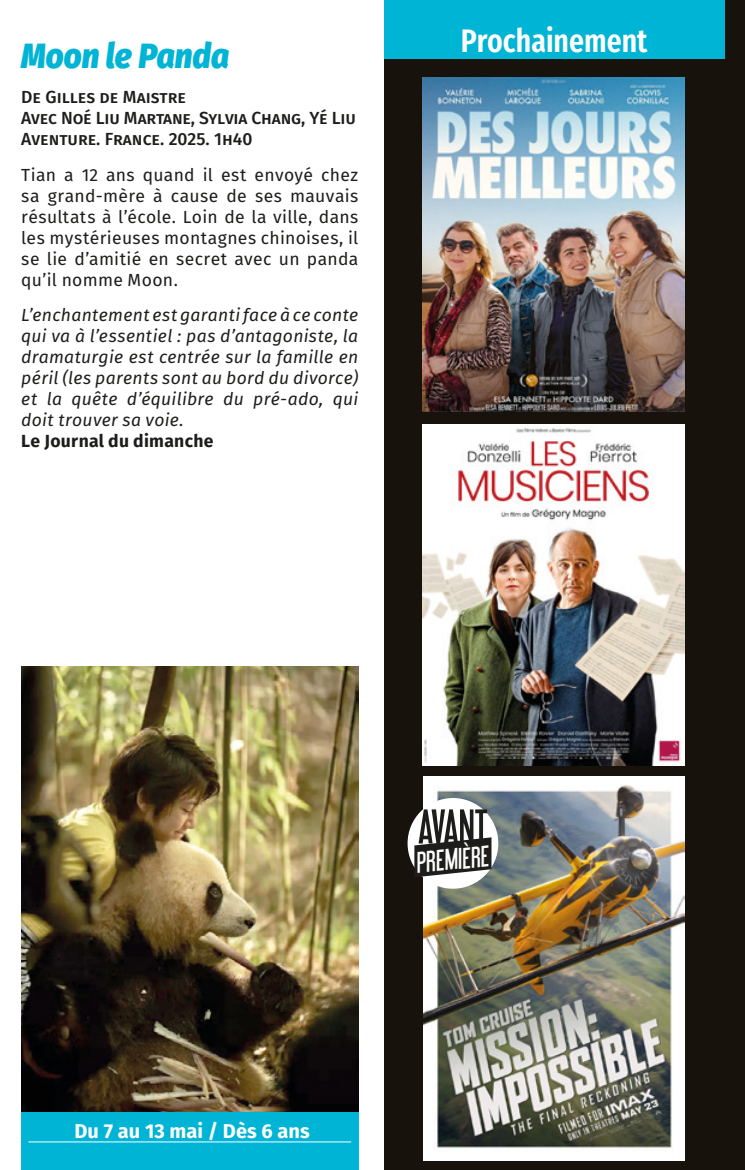
<style>
.page{position:relative;width:745px;height:1170px;background:#fff}
.page>*{position:absolute;margin:0;border:0;box-sizing:border-box;transform-origin:0 0}
._1_Titre{font:italic 800 35px "Fira Sans";color:#00b4d5;scale:.9 1}
.t1{font:600 32.5px "Fira Sans Condensed";color:#fff;scale:.95 1}
._3_Txt_c{font:26.5px "Libel Suit";color:#fff}
._4_Horaires{font:700 20px "Fira Sans";color:#fff}
._3_Txt_c-2{font:italic 17.5px/21px "Fira Sans";letter-spacing:.015em;color:#1d1d1b;text-align:justify}
._3_Txt_c-3{font:17.5px/21px "Fira Sans";letter-spacing:.015em;color:#1d1d1b;text-align:justify}
._2_Distri{font:500 17.5px "Fira Sans";color:#1d1d1b}
._8_Magasine{font:700 17.5px "Fira Sans";letter-spacing:.02em;color:#1d1d1b}
</style>
<div class="page">
<hr style="left:744px;top:0;width:1px;height:1169px;background:#0d0803">
<img style="left:21px;top:666px;width:337px;height:445px">
<div style="left:21px;top:1112px;width:337px;height:57px;background:#00b4d5"></div>
<hr style="left:28px;top:1141px;width:323px;height:1px;background:#fff">
<div style="left:383px;top:0;width:361px;height:1169px;background:#17120b"></div>
<img style="left:422px;top:77px;width:262px;height:334px">
<img style="left:422px;top:424px;width:262px;height:341px">
<img style="left:423px;top:776px;width:260px;height:384px">
<div style="left:383px;top:0;width:340px;height:59px;background:#00b4d5"></div>
<div style="left:407px;top:798px;width:91px;height:90px;background:#fff;border-radius:50%"></div>
<svg style="left:414px;top:809px;width:77px;height:68px"></svg>
<p class="_1_Titre" style="left:21px;top:24px;width:232px">Moon le Panda</p>
<p class="_2_Distri" style="left:21px;top:83px;width:166px">De Gilles de Maistre</p>
<p class="_2_Distri" style="left:21px;top:104px;width:336px">Avec Noé Liu Martane, Sylvia Chang, Yé Liu</p>
<p class="_2_Distri" style="left:21px;top:125px;width:232px">Aventure. France. 2025. 1h40</p>
<p class="_3_Txt_c-3" style="left:21px;top:163px;width:338px">Tian a 12 ans quand il est envoyé chez sa grand-mère à cause de ses mauvais résultats à l’école. Loin de la ville, dans les mystérieuses montagnes chinoises, il se lie d’amitié en secret avec un panda qu’il nomme Moon.</p>
<p class="_3_Txt_c-2" style="left:21px;top:304px;width:338px">L’enchantement est garanti face à ce conte qui va à l’essentiel : pas d’antagoniste, la dramaturgie est centrée sur la famille en péril (les parents sont au bord du divorce) et la quête d’équilibre du pré-ado, qui doit trouver sa voie.</p>
<p class="_8_Magasine" style="left:21px;top:426px;width:194px">Le Journal du dimanche</p>
<p class="t1" style="left:460px;top:11px;width:198px">Prochainement</p>
<p class="_4_Horaires" style="left:74px;top:1114px;width:236px">Du 7 au 13 mai / Dès 6 ans</p>
<p class="_3_Txt_c" style="left:413px;top:847px;width:74px;rotate:-6deg">PREMIÈRE</p>
</div>
